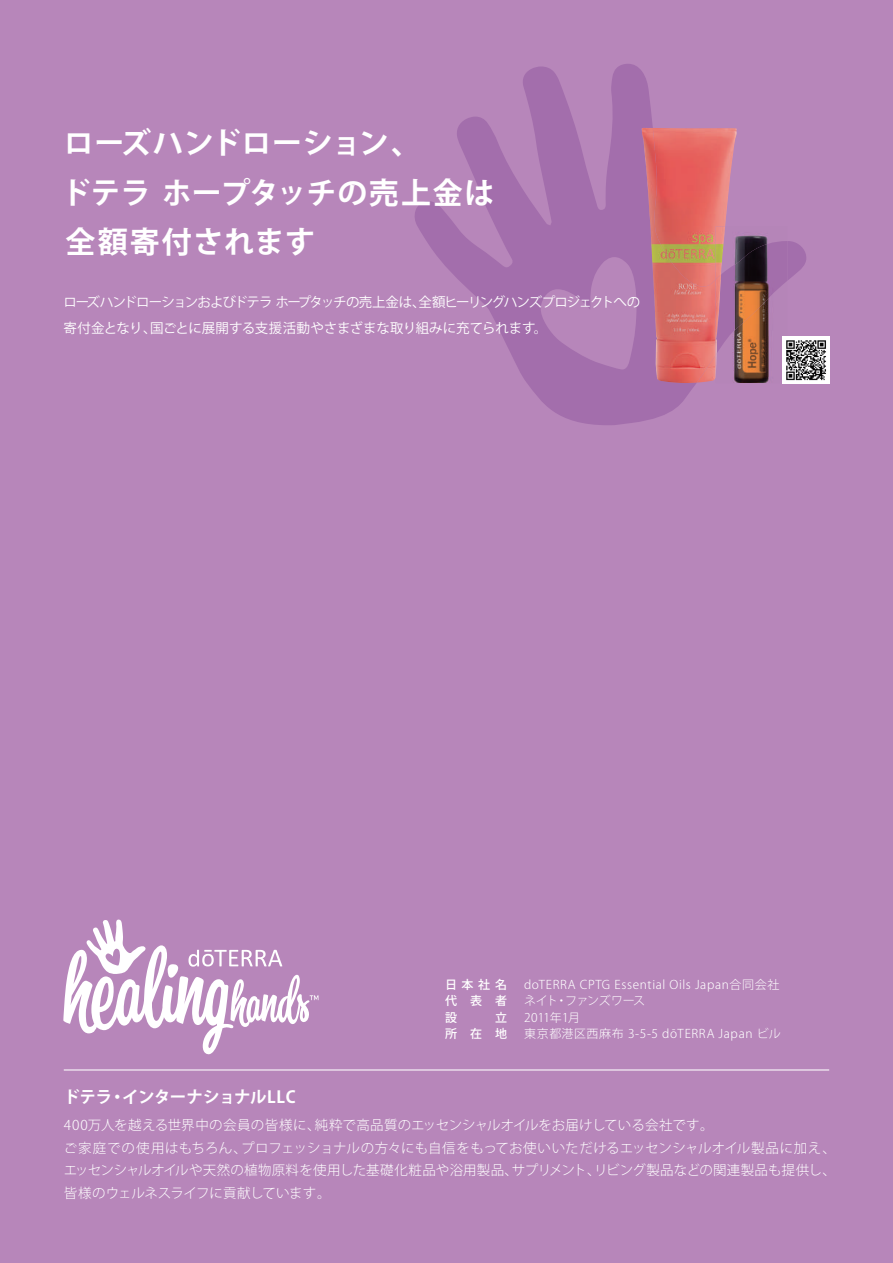
<style>
.page{position:relative;width:893px;height:1263px;background:#b786ba}
.page>*{position:absolute;margin:0;border:0;box-sizing:border-box;transform-origin:0 0}
.t1{font:700 30px/49.5px "Koz Go Pr 6 N";letter-spacing:.02em;color:#fff}
.t2{font:700 16.5px "Koz Go Pr 6 N";letter-spacing:-.02em;color:#fff}
.t3{font:300 13.5px/22.5px "Koz Go Pr 6 N";letter-spacing:.005em;color:#fff}
.t4{font:13.5px/25.5px "Koz Go Pr 6 N";letter-spacing:-.055em;color:#fff}
.t5{font:300 12px/16.5px "Koz Go Pr 6 N";letter-spacing:.05em;color:#fff}
.t6{font:500 12px/16.5px "Koz Go Pr 6 N";letter-spacing:1.06em;color:#fff;text-align:justify}
</style>
<div class="page">
<svg style="left:415px;top:64px;width:393px;height:361px"></svg>
<img style="left:737px;top:226px;width:50px;height:157px">
<img style="left:737px;top:241px;width:50px;height:112px">
<img style="left:715px;top:128px;width:22px;height:255px">
<img style="left:642px;top:128px;width:73px;height:255px">
<img style="left:715px;top:226px;width:10px;height:152px">
<img style="left:715px;top:274px;width:6px;height:81px">
<img style="left:782px;top:336px;width:47px;height:47px">
<svg style="left:63px;top:919px;width:255px;height:135px"></svg>
<hr style="left:64px;top:1069px;width:765px;height:1px;background:#fff">
<h1 class="t1" style="left:61px;top:119px;width:435px">ローズハンドローション、<br>ドテラ ホープタッチの売上金は全額寄付されます</h1>
<p class="t4" style="left:63px;top:290px;width:578px">ローズハンドローションおよびドテラ ホープタッチの売上金は、全額ヒーリングハンズプロジェクトへの寄付金となり、国ごとに展開する支援活動やさまざまな取り組みに充てられます｡</p>
<p class="t2" style="left:63px;top:1087px;width:234px">ドテラ・インターナショナルLLC</p>
<p class="t6" style="left:445px;top:976px;width:63px">日本社名代表者設</p>
<p class="t6" style="left:445px;top:1009px;width:63px;text-align:right">立<br>所在地</p>
<p class="t5" style="left:524px;top:976px;width:258px">doTERRA CPTG Essential Oils Japan合同会社ネイト・ファンズワース<br>2011年1月<br>東京都港区西麻布 3-5-5 dōTERRA Japan ビル</p>
<p class="t3" style="left:64px;top:1114px;width:774px">400万人を越える世界中の会員の皆様に、純粋で高品質のエッセンシャルオイルをお届けしている会社です。<br>ご家庭での使用はもちろん、プロフェッショナルの方々にも自信をもってお使いいただけるエッセンシャルオイル製品に加え、エッセンシャルオイルや天然の植物原料を使用した基礎化粧品や浴用製品、サプリメント、リビング製品などの関連製品も提供し、皆様のウェルネスライフに貢献しています。</p>
</div>
